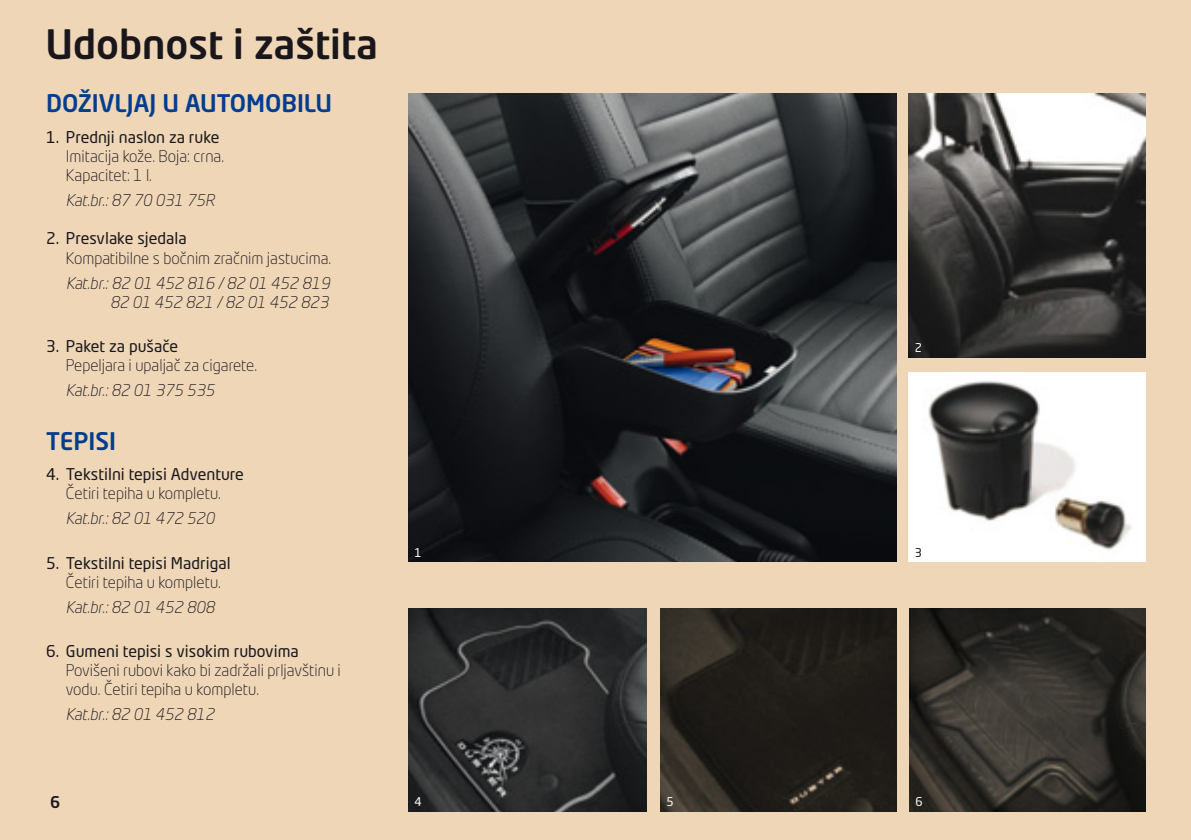
<style>
.page{position:relative;width:1191px;height:840px;background:#fff}
.page>*{position:absolute;margin:0;border:0;box-sizing:border-box;transform-origin:0 0}
.t1{font:500 40px "Neo Tech Dacia";color:#1a171c}
.t2{font:500 24px "Neo Tech Dacia";color:#003d8f}
.t3{font:300 16px/19.2px "Neo Tech Dacia";color:#1a171c}
.t4{font:italic 300 16px/19.2px "Neo Tech Dacia";color:#1a171c;text-align:right}
.t5{font:16px "Neo Tech Dacia";color:#1a171c}
.t6{font:500 16px "Neo Tech Dacia";color:#1a171c}
.t7{font:12px "Neo Tech Dacia";color:#fff}
.t8{font:12px "Neo Tech Dacia";color:#1a171c}
</style>
<div class="page">
<div style="left:0;top:0;width:1190px;height:839px;background:#eed6b7"></div>
<img style="left:408px;top:94px;width:488px;height:467px">
<img style="left:908px;top:94px;width:237px;height:263px">
<div style="left:908px;top:372px;width:237px;height:189px;background:#fff"></div>
<img style="left:928px;top:380px;width:204px;height:170px">
<img style="left:408px;top:608px;width:238px;height:203px">
<img style="left:660px;top:608px;width:236px;height:203px">
<img style="left:909px;top:608px;width:236px;height:203px">
<h1 class="t1" style="left:45px;top:21px;width:334px">Udobnost i zaštita</h1>
<h2 class="t2" style="left:46px;top:89px;width:287px">DOŽIVLJAJ U AUTOMOBILU</h2>
<p class="t5" style="left:46px;top:127px;width:175px">1. Prednji naslon za ruke</p>
<p class="t3" style="left:66px;top:148px;width:160px">Imitacija kože. Boja: crna.<br>Kapacitet: 1 l.</p>
<p class="t4" style="left:66px;top:192px;width:150px">Kat.br.: 87 70 031 75R</p>
<p class="t5" style="left:46px;top:229px;width:142px">2. Presvlake sjedala</p>
<p class="t3" style="left:66px;top:250px;width:267px">Kompatibilne s bočnim zračnim jastucima.</p>
<p class="t4" style="left:66px;top:275px;width:265px">Kat.br.: 82 01 452 816 / 82 01 452 819<br>82 01 452 821 / 82 01 452 823</p>
<p class="t5" style="left:46px;top:336px;width:134px">3. Paket za pušače</p>
<p class="t3" style="left:66px;top:357px;width:193px">Pepeljara i upaljač za cigarete.</p>
<p class="t4" style="left:66px;top:382px;width:150px">Kat.br.: 82 01 375 535</p>
<h2 class="t2" style="left:46px;top:427px;width:71px">TEPISI</h2>
<p class="t5" style="left:46px;top:465px;width:199px">4. Tekstilni tepisi Adventure</p>
<p class="t3" style="left:66px;top:485px;width:157px">Četiri tepiha u kompletu.</p>
<p class="t4" style="left:66px;top:510px;width:150px">Kat.br.: 82 01 472 520</p>
<p class="t5" style="left:46px;top:553px;width:186px">5. Tekstilni tepisi Madrigal</p>
<p class="t3" style="left:66px;top:574px;width:157px">Četiri tepiha u kompletu.</p>
<p class="t4" style="left:66px;top:598px;width:150px">Kat.br.: 82 01 452 808</p>
<p class="t5" style="left:46px;top:641px;width:254px">6. Gumeni tepisi s visokim rubovima</p>
<p class="t3" style="left:66px;top:662px;width:276px">Povišeni rubovi kako bi zadržali prljavštinu i vodu. Četiri tepiha u kompletu.</p>
<p class="t4" style="left:66px;top:706px;width:150px">Kat.br.: 82 01 452 812</p>
<p class="t6" style="left:50px;top:792px;width:12px">6</p>
<p class="t7" style="left:414px;top:545px;width:9px">1</p>
<p class="t7" style="left:915px;top:340px;width:9px">2</p>
<p class="t8" style="left:915px;top:545px;width:9px">3</p>
<p class="t7" style="left:414px;top:794px;width:9px">4</p>
<p class="t7" style="left:666px;top:794px;width:9px">5</p>
<p class="t7" style="left:915px;top:794px;width:9px">6</p>
</div>
